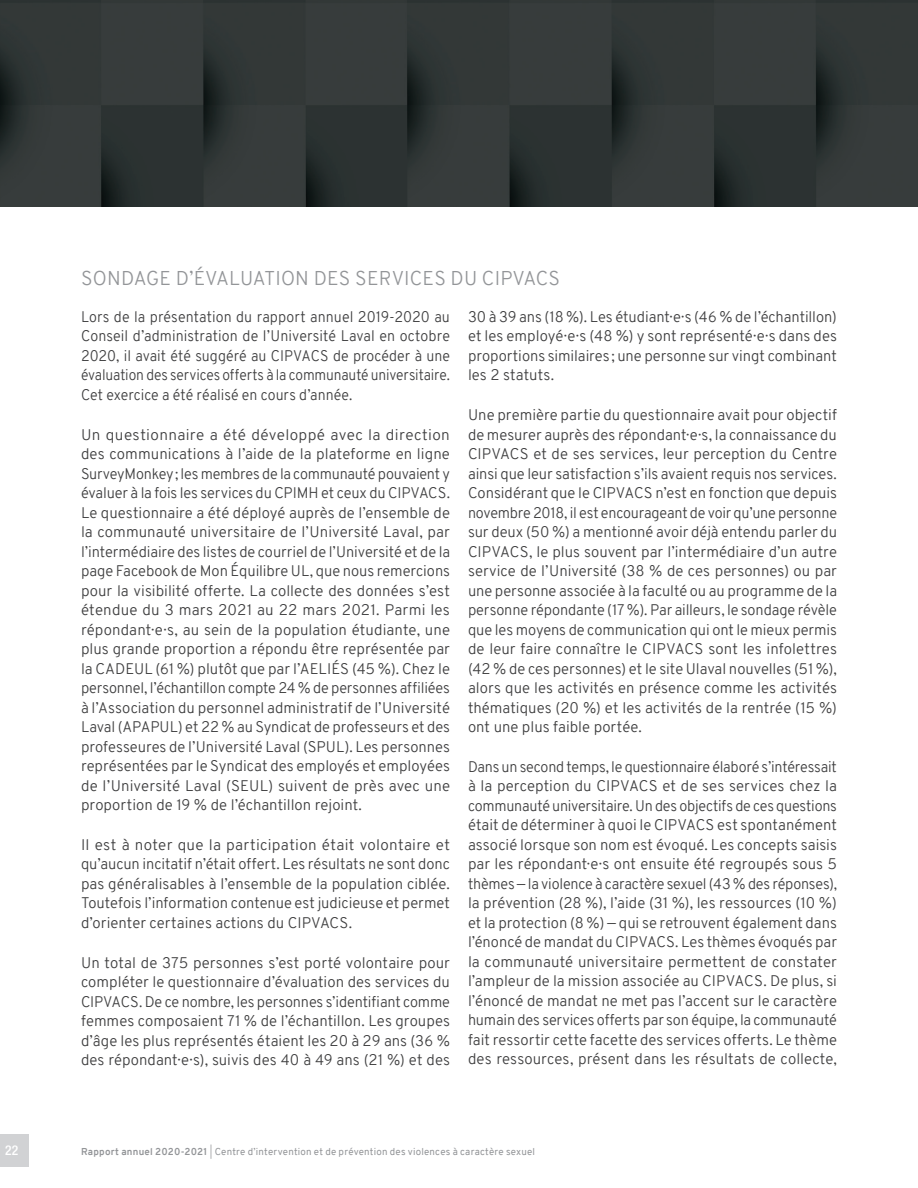
<style>
.page{position:relative;width:918px;height:1188px;background:#fff}
.page>*{position:absolute;margin:0;border:0;box-sizing:border-box;transform-origin:0 0}
.t1{font:300 19.5px "Overpass";letter-spacing:.01em;color:#939598}
.Texte_2{font:300 15px/19.5px "Overpass";letter-spacing:.005em;color:#3e3e3f;text-align:justify}
.Texte_2-2{font:300 15px/19.5px "Overpass";letter-spacing:.005em;color:#3e3e3f;text-align:justify;scale:.96 1}
.Texte_2-3{font:300 15px/19.5px "Overpass";letter-spacing:.005em;color:#3e3e3f;text-align:justify;scale:.95 1}
.t2{font:500 condensed 13.5px "Helvetica Neue LT Std";color:#fff}
.t3{font:9.75px "Overpass";letter-spacing:.02em;color:#939598}
.s1{font-weight:700}
.s2{font-weight:300}
</style>
<div class="page">
<div style="left:0;top:1134px;width:28px;height:33px;background:#d1d2d4"></div>
<img style="left:0;top:0;width:918px;height:206px">
<p class="t1" style="left:81px;top:264px;width:480px">SONDAGE D’ÉVALUATION DES SERVICES DU CIPVACS</p>
<p class="Texte_2-3" style="left:81px;top:307px;width:390px">Lors de la présentation du rapport annuel 2019-2020 au Conseil d’administration de l’Université Laval en octobre 2020, il avait été suggéré au CIPVACS de procéder à une évaluation des services offerts à la communauté universitaire.<br>Cet exercice a été réalisé en cours d’année.</p>
<p class="Texte_2" style="left:81px;top:425px;width:371px">Un questionnaire a été développé avec la direction des communications à l’aide de la plateforme en ligne SurveyMonkey; les membres de la communauté pouvaient y évaluer à la fois les services du CPIMH et ceux du CIPVACS.<br>Le questionnaire a été déployé auprès de l’ensemble de la communauté universitaire de l’Université Laval, par l’intermédiaire des listes de courriel de l’Université et de la page Facebook de Mon Équilibre UL, que nous remercions pour la visibilité offerte. La collecte des données s’est étendue du 3 mars 2021 au 22 mars 2021. Parmi les répondant·e·s, au sein de la population étudiante, une plus grande proportion a répondu être représentée par la CADEUL (61 %) plutôt que par l’AELIÉS (45 %). Chez le personnel, l’échantillon compte 24 % de personnes affiliées à l’Association du personnel administratif de l’Université Laval (APAPUL) et 22 % au Syndicat de professeurs et des professeures de l’Université Laval (SPUL). Les personnes représentées par le Syndicat des employés et employées de l’Université Laval (SEUL) suivent de près avec une proportion de 19 % de l’échantillon rejoint.</p>
<p class="Texte_2" style="left:81px;top:835px;width:371px">Il est à noter que la participation était volontaire et qu’aucun incitatif n’était offert. Les résultats ne sont donc pas généralisables à l’ensemble de la population ciblée.<br>Toutefois l’information contenue est judicieuse et permet d’orienter certaines actions du CIPVACS.</p>
<p class="Texte_2" style="left:81px;top:953px;width:371px">Un total de 375 personnes s’est porté volontaire pour compléter le questionnaire d’évaluation des services du CIPVACS. De ce nombre, les personnes s’identifiant comme femmes composaient 71 % de l’échantillon. Les groupes d’âge les plus représentés étaient les 20 à 29 ans (36 % des répondant·e·s), suivis des 40 à 49 ans (21 %) et des</p>
<p class="Texte_2" style="left:468px;top:307px;width:371px">30 à 39 ans (18 %). Les étudiant·e·s (46 % de l’échantillon) et les employé·e·s (48 %) y sont représenté·e·s dans des proportions similaires ; une personne sur vingt combinant les 2 statuts.</p>
<p class="Texte_2" style="left:468px;top:405px;width:371px">Une première partie du questionnaire avait pour objectif de mesurer auprès des répondant·e·s, la connaissance du CIPVACS et de ses services, leur perception du Centre ainsi que leur satisfaction s’ils avaient requis nos services.<br>Considérant que le CIPVACS n’est en fonction que depuis novembre 2018, il est encourageant de voir qu’une personne sur deux (50 %) a mentionné avoir déjà entendu parler du CIPVACS, le plus souvent par l’intermédiaire d’un autre service de l’Université (38 % de ces personnes) ou par une personne associée à la faculté ou au programme de la personne répondante (17 %). Par ailleurs, le sondage révèle que les moyens de communication qui ont le mieux permis de leur faire connaître le CIPVACS sont les infolettres (42 % de ces personnes) et le site Ulaval nouvelles (51 %), alors que les activités en présence comme les activités thématiques (20 %) et les activités de la rentrée (15 %) ont une plus faible portée.</p>
<p class="Texte_2-2" style="left:468px;top:757px;width:386px">Dans un second temps, le questionnaire élaboré s’intéressait à la perception du CIPVACS et de ses services chez la communauté universitaire. Un des objectifs de ces questions était de déterminer à quoi le CIPVACS est spontanément associé lorsque son nom est évoqué. Les concepts saisis par les répondant·e·s ont ensuite été regroupés sous 5 thèmes — la violence à caractère sexuel (43 % des réponses), la prévention (28 %), l’aide (31 %), les ressources (10 %) et la protection (8 %) — qui se retrouvent également dans l’énoncé de mandat du CIPVACS. Les thèmes évoqués par la communauté universitaire permettent de constater l’ampleur de la mission associée au CIPVACS. De plus, si l’énoncé de mandat ne met pas l’accent sur le caractère humain des services offerts par son équipe, la communauté fait ressortir cette facette des services offerts. Le thème des ressources, présent dans les résultats de collecte,</p>
<p class="t2" style="left:5px;top:1143px;width:15px">22</p>
<p class="t3" style="left:81px;top:1145px;width:456px"><span class="s1">Rapport annuel 2020-2021</span> <span class="s2">|</span> Centre d’intervention et de prévention des violences à caractère sexuel</p>
</div>
